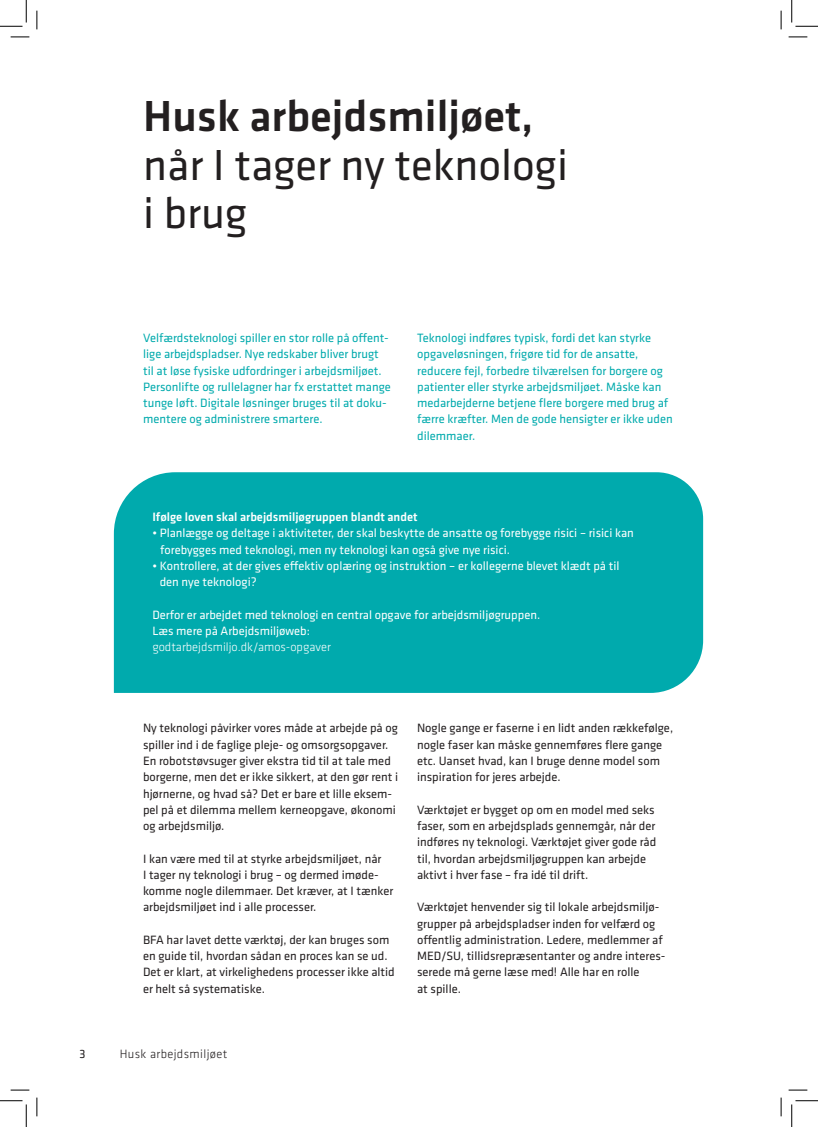
<style>
.page{position:relative;width:818px;height:1127px;background:#fff}
.page>*{position:absolute;margin:0;border:0;box-sizing:border-box;transform-origin:0 0}
.Overskrifter{font:45px "Klavika";color:#231f20}
.Overskrifter-2{font:500 45px "Klavika";color:#231f20}
.brødtekst{font:12.5px/16.2px "Klavika";color:#231f20}
.brødtekst-2{font:12.5px/16.2px "Klavika";color:#00aaad}
.brødtekst-3{font:12.5px "Klavika";color:#fff}
.brødtekst-4{font:500 12.5px "Klavika";color:#fff}
.brødtekst-5{font:300 12.5px "Klavika";color:#fff}
.t1{font:300 12.5px "Klavika";letter-spacing:.03em;color:#231f20}
</style>
<div class="page">
<div style="left:114px;top:472px;width:589px;height:220px;background:#00aaad"></div>
<svg style="left:11px;top:36px;width:18px;height:2px"></svg>
<svg style="left:788px;top:36px;width:19px;height:2px"></svg>
<svg style="left:11px;top:1089px;width:18px;height:1px"></svg>
<svg style="left:788px;top:1089px;width:19px;height:1px"></svg>
<svg style="left:36px;top:11px;width:2px;height:18px"></svg>
<svg style="left:36px;top:1097px;width:2px;height:18px"></svg>
<svg style="left:780px;top:11px;width:2px;height:18px"></svg>
<svg style="left:780px;top:1097px;width:2px;height:18px"></svg>
<svg style="left:0;top:0;width:27px;height:27px"></svg>
<svg style="left:0;top:1100px;width:27px;height:26px"></svg>
<svg style="left:791px;top:0;width:27px;height:27px"></svg>
<svg style="left:791px;top:1100px;width:27px;height:26px"></svg>
<p class="Overskrifter-2" style="left:143px;top:85px;width:392px">Husk arbejdsmiljøet,</p>
<p class="Overskrifter" style="left:143px;top:135px;width:426px">når I tager ny teknologi</p>
<p class="Overskrifter" style="left:143px;top:184px;width:105px">i brug</p>
<p class="brødtekst-2" style="left:143px;top:329px;width:247px">Velfærdsteknologi spiller en stor rolle på offent-</p>
<p class="brødtekst-2" style="left:143px;top:345px;width:249px">lige arbejdspladser. Nye redskaber bliver brugt til at løse fysiske udfordringer i arbejdsmiljøet.<br>Personlifte og rullelagner har fx erstattet mange tunge løft. Digitale løsninger bruges til at doku&shy;mentere og administrere smartere.</p>
<p class="brødtekst-2" style="left:417px;top:329px;width:235px">Teknologi indføres typisk, fordi det kan styrke</p>
<p class="brødtekst-2" style="left:417px;top:345px;width:257px">opgaveløsningen, frigøre tid for de ansatte, reducere fejl, forbedre tilværelsen for borgere og patienter eller styrke arbejdsmiljøet. Måske kan medarbejderne betjene flere borgere med brug af færre kræfter. Men de gode hensigter er ikke uden dilemmaer.</p>
<p class="brødtekst-4" style="left:152px;top:508px;width:267px">Ifølge loven skal arbejdsmiljøgruppen blandt andet</p>
<p class="brødtekst-3" style="left:152px;top:525px;width:483px">• Planlægge og deltage i aktiviteter, der skal beskytte de ansatte og forebygge risici – risici kan</p>
<p class="brødtekst-3" style="left:160px;top:541px;width:351px">forebygges med teknologi, men ny teknologi kan også give nye risici.</p>
<p class="brødtekst-3" style="left:152px;top:557px;width:469px">• Kontrollere, at der gives effektiv oplæring og instruktion – er kollegerne blevet klædt på til</p>
<p class="brødtekst-3" style="left:160px;top:573px;width:98px">den nye teknologi?</p>
<p class="brødtekst-3" style="left:152px;top:606px;width:389px">Derfor er arbejdet med teknologi en central opgave for arbejdsmiljøgruppen.</p>
<p class="brødtekst-3" style="left:152px;top:622px;width:159px">Læs mere på Arbejdsmiljøweb:</p>
<p class="brødtekst-5" style="left:152px;top:639px;width:180px">godtarbejdsmiljo.dk/amos-opgaver</p>
<p class="brødtekst" style="left:143px;top:719px;width:257px">Ny teknologi påvirker vores måde at arbejde på og spiller ind i de faglige pleje- og omsorgsopgaver.<br>En robotstøvsuger giver ekstra tid til at tale med borgerne, men det er ikke sikkert, at den gør rent i hjørnerne, og hvad så? Det er bare et lille eksem&shy;pel på et dilemma mellem kerneopgave, økonomi og arbejdsmiljø.</p>
<p class="brødtekst" style="left:143px;top:849px;width:252px">I kan være med til at styrke arbejdsmiljøet, når<br>I tager ny teknologi i brug – og dermed imøde&shy;komme nogle dilemmaer. Det kræver, at I tænker arbejdsmiljøet ind i alle processer.</p>
<p class="brødtekst" style="left:143px;top:930px;width:253px">BFA har lavet dette værktøj, der kan bruges som en guide til, hvordan sådan en proces kan se ud.<br>Det er klart, at virkelighedens processer ikke altid er helt så systematiske.</p>
<p class="brødtekst" style="left:417px;top:719px;width:258px">Nogle gange er faserne i en lidt anden rækkefølge, nogle faser kan måske gennemføres flere gange etc. Uanset hvad, kan I bruge denne model som inspiration for jeres arbejde.</p>
<p class="brødtekst" style="left:417px;top:800px;width:241px">Værktøjet er bygget op om en model med seks faser, som en arbejdsplads gennemgår, når der indføres ny teknologi. Værktøjet giver gode råd</p>
<p class="brødtekst" style="left:417px;top:849px;width:230px">til, hvordan arbejdsmiljøgruppen kan arbejde aktivt i hver fase – fra idé til drift.</p>
<p class="brødtekst" style="left:417px;top:898px;width:244px">Værktøjet henvender sig til lokale arbejdsmiljø-</p>
<p class="brødtekst" style="left:417px;top:914px;width:250px">grupper på arbejdspladser inden for velfærd og offentlig administration. Ledere, medlemmer af MED/SU, tillidsrepræsentanter og andre interes&shy;serede må gerne læse med! Alle har en rolle</p>
<p class="brødtekst" style="left:417px;top:979px;width:45px">at spille.</p>
<p class="brødtekst" style="left:79px;top:1044px;width:8px">3</p>
<p class="t1" style="left:120px;top:1045px;width:109px">Husk arbejdsmiljøet</p>
</div>
